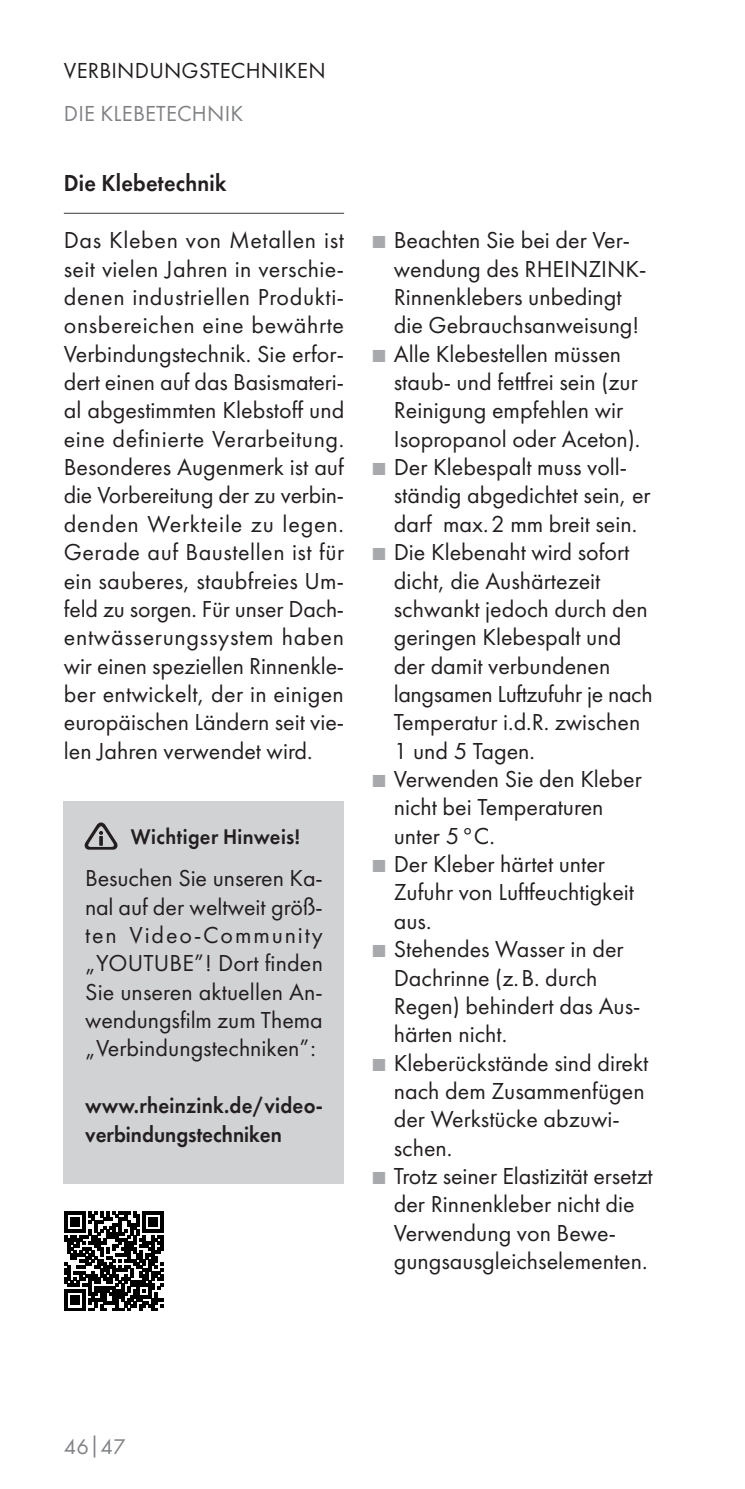
<style>
.page{position:relative;width:745px;height:1489px;background:#fff}
.page>*{position:absolute;margin:0;border:0;box-sizing:border-box;transform-origin:0 0}
.t1{font:21.25px/28.2px "RZ Futura";color:#231f20}
.t2{font:800 21.25px "RZ Futura";letter-spacing:.01em;color:#231f20}
.t3{font:800 20px/28.2px "RZ Futura";color:#231f20}
.t4{font:20px "RZ Futura";letter-spacing:.01em;color:#231f20}
.t5{font:20px "RZ Futura";letter-spacing:.01em;color:#808285}
.t6{font:800 19.5px "RZ Futura";letter-spacing:.02em;color:#231f20}
.t7{font:19.5px "RZ Futura";color:#808285}
.s1{color:#a8a9ad}
</style>
<div class="page">
<hr style="left:64px;top:213px;width:280px;height:1px;background:#636366">
<div style="left:64px;top:801px;width:280px;height:382px;background:#d1d2d4"></div>
<svg style="left:85px;top:822px;width:32px;height:27px"></svg>
<svg style="left:64px;top:1211px;width:99px;height:99px"></svg>
<p class="t4" style="left:64px;top:59px;width:263px">VERBINDUNGSTECHNIKEN</p>
<p class="t5" style="left:64px;top:102px;width:181px">DIE KLEBETECHNIK</p>
<p class="t2" style="left:64px;top:171px;width:164px">Die Klebetechnik</p>
<p class="t1" style="left:64px;top:227px;width:282px;text-align:justify">Das Kleben von Metallen ist seit vielen Jahren in verschie&shy;denen industriellen Produkti&shy;onsbereichen eine bewährte Verbindungstechnik. Sie erfor&shy;dert einen auf das Basismateri&shy;al abgestimmten Klebstoff und eine definierte Verarbeitung.<br>Besonderes Augenmerk ist auf die Vorbereitung der zu verbin&shy;denden Werkteile zu legen.<br>Gerade auf Baustellen ist für ein sauberes, staubfreies Um&shy;feld zu sorgen. Für unser Dach&shy;entwässerungssystem haben wir einen speziellen Rinnenkle&shy;ber entwickelt, der in einigen europäischen Ländern seit vie&shy;len Jahren verwendet wird.</p>
<p class="t1" style="left:393px;top:227px;width:254px;text-indent:-21px"><span class="s1">■</span> Beachten Sie bei der Ver&shy;wendung des RHEINZINK-<br>Rinnenklebers unbedingt die Gebrauchsanweisung!</p>
<p class="t1" style="left:393px;top:340px;width:248px;text-indent:-21px"><span class="s1">■</span> Alle Klebestellen müssen staub- und fettfrei sein (zur<br>Reinigung empfehlen wir<br>Isopropanol oder Aceton).</p>
<p class="t1" style="left:393px;top:453px;width:258px;text-indent:-21px"><span class="s1">■</span> Der Klebespalt muss voll&shy;ständig abgedichtet sein, er darf max.2 mm breit sein.</p>
<p class="t1" style="left:393px;top:539px;width:260px;text-indent:-21px"><span class="s1">■</span> Die Klebenaht wird sofort dicht, die Aushärtezeit schwankt jedoch durch den geringen Klebespalt und der damit verbundenen langsamen Luftzufuhr je nach<br>Temperatur i.d.R. zwischen<br>1 und 5 Tagen.</p>
<p class="t1" style="left:393px;top:765px;width:249px;text-indent:-21px"><span class="s1">■</span> Verwenden Sie den Kleber nicht bei Temperaturen unter 5°C.</p>
<p class="t1" style="left:393px;top:850px;width:242px;text-indent:-21px"><span class="s1">■</span> Der Kleber härtet unter<br>Zufuhr von Luftfeuchtigkeit aus.</p>
<p class="t1" style="left:393px;top:935px;width:248px;text-indent:-21px"><span class="s1">■</span> Stehendes Wasser in der<br>Dachrinne (z.B. durch<br>Regen) behindert das Aus&shy;härten nicht.</p>
<p class="t1" style="left:393px;top:1049px;width:256px;text-indent:-21px"><span class="s1">■</span> Kleberückstände sind direkt nach dem Zusammenfügen der Werkstücke abzuwi&shy;schen.</p>
<p class="t1" style="left:393px;top:1162px;width:260px;text-indent:-21px"><span class="s1">■</span> Trotz seiner Elastizität ersetzt der Rinnenkleber nicht die<br>Verwendung von Bewe&shy;gungsausgleichselementen.</p>
<p class="t6" style="left:131px;top:825px;width:170px">Wichtiger Hinweis!</p>
<p class="t1" style="left:85px;top:865px;width:239px;text-align:justify">Besuchen Sie unseren Ka&shy;nal auf der weltweit größ&shy;ten Video-Community „YOUTUBE”! Dort finden Sie unseren aktuellen An&shy;wendungsfilm zum Thema „Verbindungstechniken”:</p>
<p class="t3" style="left:85px;top:1092px;width:239px">www.rheinzink.de/video&shy;verbindungstechniken</p>
<p class="t7" style="left:64px;top:1435px;width:63px">46|47</p>
</div>
